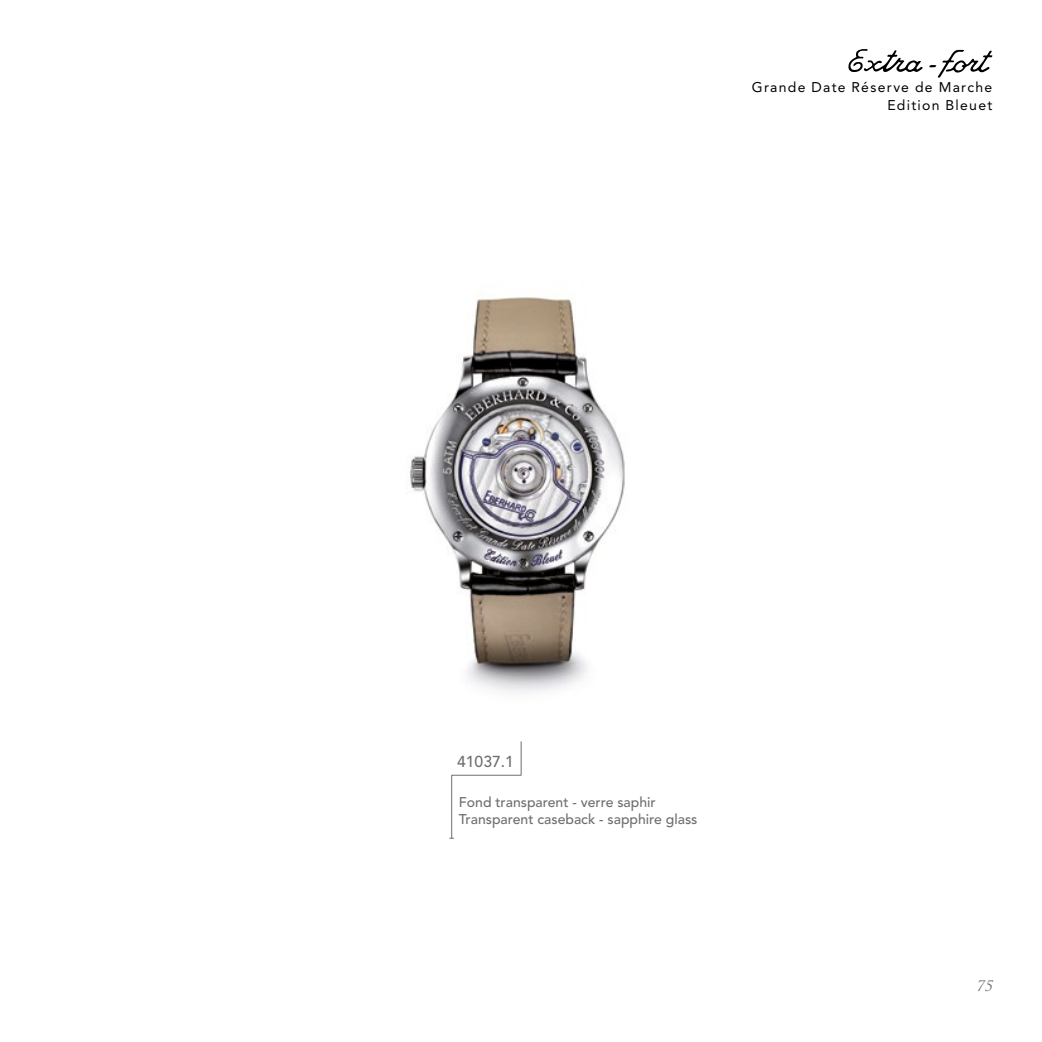
<style>
.page{position:relative;width:1042px;height:1042px;background:#fff}
.page>*{position:absolute;margin:0;border:0;box-sizing:border-box;transform-origin:0 0}
.t1{font:500 15.75px "Avenir LT Std";color:#706f6f}
.t2{font:italic 14.17px "Trajan Pro";color:#706f6f}
.t3{font:500 14px/16.8px "Avenir LT Std";color:#706f6f}
.t4{font:14px/17.5px "Avenir LT Std";letter-spacing:.09em;color:#000;text-align:right}
</style>
<div class="page">
<svg style="left:450px;top:741px;width:72px;height:98px"></svg>
<img style="left:410px;top:297px;width:215px;height:396px">
<svg style="left:848px;top:49px;width:75px;height:23px"></svg>
<svg style="left:929px;top:50px;width:63px;height:28px"></svg>
<p class="t4" style="left:752px;top:79px;width:242px">Grande Date Réserve de Marche<br>Edition Bleuet</p>
<p class="t1" style="left:457px;top:752px;width:58px">41037.1</p>
<p class="t3" style="left:459px;top:794px;width:240px">Fond transparent - verre saphir<br>Transparent caseback - sapphire glass</p>
<p class="t2" style="left:976px;top:977px;width:22px">75</p>
</div>
